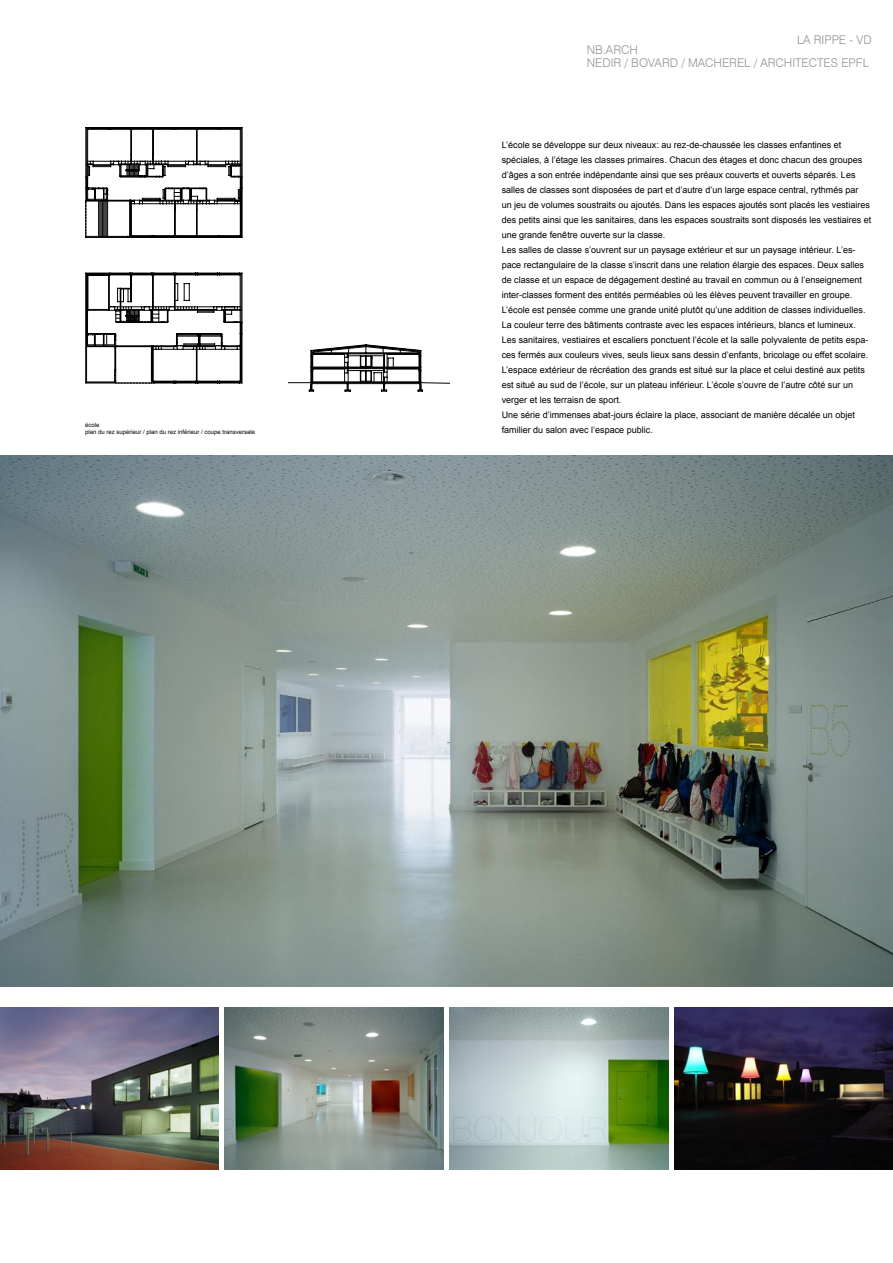
<style>
.page{position:relative;width:893px;height:1263px;background:#fff}
.page>*{position:absolute;margin:0;border:0;box-sizing:border-box;transform-origin:0 0}
.t1{font:300 12px "Swiss 721 BT";color:#939393}
.t2{font:9px/15px "Arial";color:#000}
.t3{font:6px "Arial";color:#000}
.t4{font:2.25px "Arial";color:#000}
</style>
<div class="page">
<img style="left:0;top:455px;width:893px;height:531px">
<svg style="left:208px;top:873px;width:12px;height:1px"></svg>
<svg style="left:178px;top:844px;width:20px;height:1px"></svg>
<svg style="left:89px;top:844px;width:10px;height:5px"></svg>
<svg style="left:158px;top:847px;width:7px;height:10px"></svg>
<svg style="left:85px;top:576px;width:4px;height:4px"></svg>
<svg style="left:198px;top:577px;width:4px;height:3px"></svg>
<svg style="left:221px;top:576px;width:16px;height:4px"></svg>
<svg style="left:86px;top:719px;width:112px;height:4px"></svg>
<svg style="left:86px;top:740px;width:151px;height:1px"></svg>
<svg style="left:178px;top:872px;width:20px;height:7px"></svg>
<svg style="left:200px;top:825px;width:2px;height:6px"></svg>
<svg style="left:171px;top:858px;width:31px;height:8px"></svg>
<svg style="left:89px;top:872px;width:10px;height:6px"></svg>
<svg style="left:135px;top:884px;width:12px;height:1px"></svg>
<svg style="left:158px;top:875px;width:7px;height:10px"></svg>
<svg style="left:172px;top:892px;width:25px;height:2px"></svg>
<svg style="left:85px;top:272px;width:158px;height:112px"></svg>
<svg style="left:85px;top:691px;width:113px;height:3px"></svg>
<svg style="left:86px;top:705px;width:150px;height:8px"></svg>
<hr style="left:160px;top:694px;width:31px;height:1px;background:#000">
<svg style="left:86px;top:593px;width:151px;height:89px;background:#778b77"></svg>
<svg style="left:86px;top:127px;width:157px;height:111px"></svg>
<svg style="left:288px;top:717px;width:1px;height:12px"></svg>
<svg style="left:288px;top:735px;width:1px;height:12px"></svg>
<svg style="left:288px;top:344px;width:162px;height:48px"></svg>
<img style="left:225px;top:1008px;width:218px;height:161px">
<img style="left:674px;top:1008px;width:219px;height:161px">
<img style="left:450px;top:1008px;width:218px;height:161px">
<img style="left:0;top:1008px;width:218px;height:161px">
<p class="t4" style="left:85px;top:423px;width:3px">0</p>
<p class="t3" style="left:85px;top:421px;width:16px">école</p>
<p class="t3" style="left:85px;top:428px;width:172px">plan du rez supérieur / plan du rez inférieur / coupe transversale</p>
<p class="t1" style="left:797px;top:32px;width:76px">LA RIPPE - VD</p>
<p class="t1" style="left:587px;top:43px;width:53px">NB.ARCH</p>
<p class="t1" style="left:587px;top:55px;width:284px">NEDIR / BOVARD / MACHEREL / ARCHITECTES EPFL</p>
<p class="t2" style="left:502px;top:138px;width:371px">L’école se développe sur deux niveaux: au rez-de-chaussée les classes enfantines et spéciales, à l’étage les classes primaires. Chacun des étages et donc chacun des groupes d’âges a son entrée indépendante ainsi que ses préaux couverts et ouverts séparés. Les salles de classes sont disposées de part et d’autre d’un large espace central, rythmés par<br>un jeu de volumes soustraits ou ajoutés. Dans les espaces ajoutés sont placés les vestiaires des petits ainsi que les sanitaires, dans les espaces soustraits sont disposés les vestiaires et une grande fenêtre ouverte sur la classe.</p>
<p class="t2" style="left:502px;top:243px;width:365px">Les salles de classe s’ouvrent sur un paysage extérieur et sur un paysage intérieur. L’es&shy;pace rectangulaire de la classe s’inscrit dans une relation élargie des espaces. Deux salles de classe et un espace de dégagement destiné au travail en commun ou à l’enseignement inter-classes forment des entités perméables où les élèves peuvent travailler en groupe.<br>L’école est pensée comme une grande unité plutôt qu’une addition de classes individuelles.</p>
<p class="t2" style="left:502px;top:318px;width:368px">La couleur terre des bâtiments contraste avec les espaces intérieurs, blancs et lumineux.<br>Les sanitaires, vestiaires et escaliers ponctuent l’école et la salle polyvalente de petits espa&shy;ces fermés aux couleurs vives, seuls lieux sans dessin d’enfants, bricolage ou effet scolaire.</p>
<p class="t2" style="left:502px;top:363px;width:365px">L’espace extérieur de récréation des grands est situé sur la place et celui destiné aux petits est situé au sud de l’école, sur un plateau inférieur. L’école s’ouvre de l’autre côté sur un verger et les terraisn de sport.</p>
<p class="t2" style="left:502px;top:408px;width:355px">Une série d’immenses abat-jours éclaire la place, associant de manière décalée un objet familier du salon avec l’espace public.</p>
</div>
